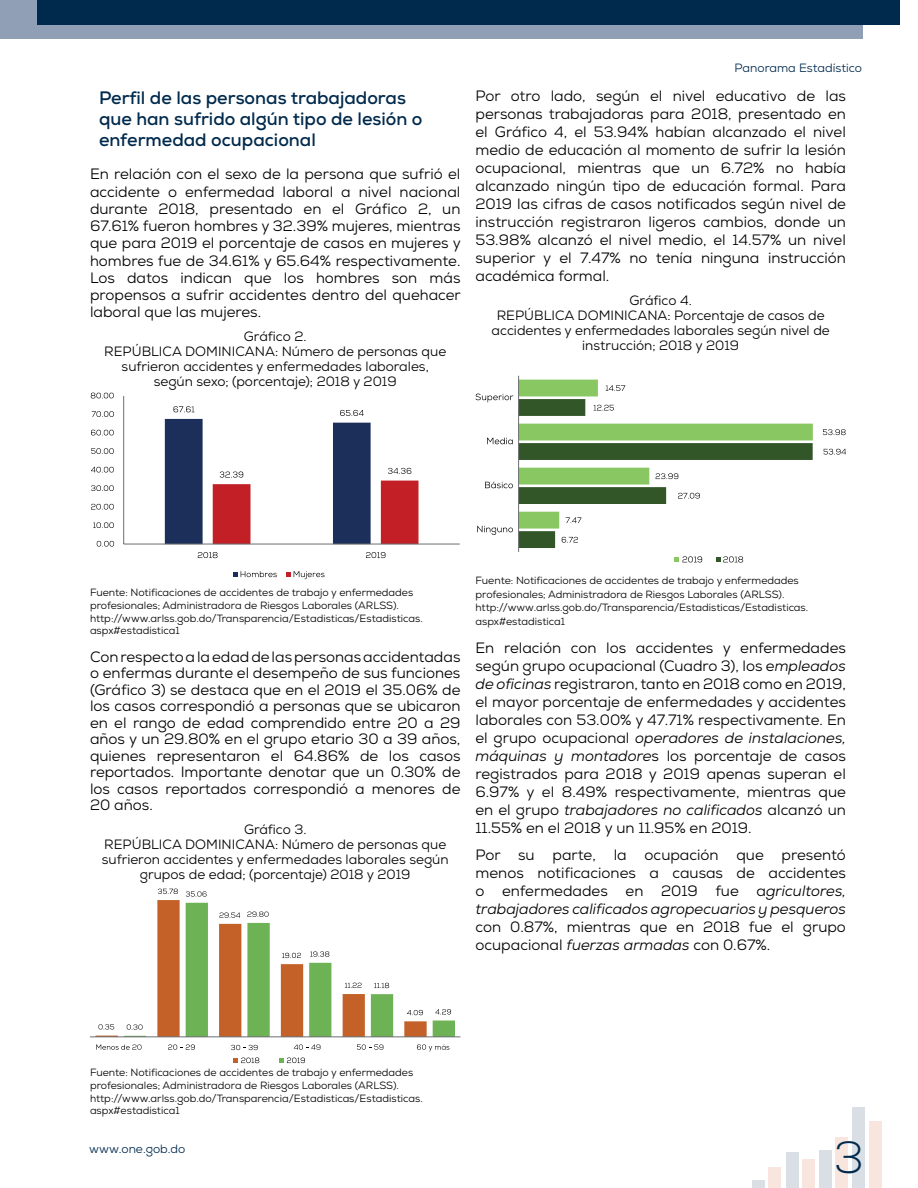
<style>
.page{position:relative;width:918px;height:1188px;background:#fff}
.page>*{position:absolute;margin:0;border:0;box-sizing:border-box;transform-origin:0 0}
.t1{font:300 45px "Nexa";color:#002a4d}
.t2{font:700 18px/21px "Nexa";color:#002a4d}
.t3{font:15px/18px "Nexa";color:#000;text-align:justify}
.t4{font:13.5px/15px "Nexa";color:#000;text-align:center}
.t5{font:12px "Nexa";color:#002a4d}
.t6{font:10.5px/12.8px "Nexa";color:#000}
.s1{font-style:italic}
</style>
<div class="page">
<div style="left:0;top:0;width:862px;height:39px;background:#909fb6"></div>
<div style="left:752px;top:1181px;width:13px;height:7px;background:#d9dfe4"></div>
<div style="left:786px;top:1153px;width:13px;height:35px;background:#d9dfe4"></div>
<div style="left:819px;top:1150px;width:12px;height:38px;background:#d9dfe4"></div>
<div style="left:852px;top:1107px;width:13px;height:81px;background:#d9dfe4"></div>
<div style="left:768px;top:1168px;width:13px;height:20px;background:#f8e5dd"></div>
<div style="left:802px;top:1160px;width:13px;height:28px;background:#f8e5dd"></div>
<div style="left:835px;top:1137px;width:13px;height:51px;background:#f8e5dd"></div>
<div style="left:869px;top:1122px;width:13px;height:66px;background:#f8e5dd"></div>
<div style="left:38px;top:0;width:862px;height:25px;background:#002a4d"></div>
<hr style="left:123px;top:396px;width:1px;height:148px;background:#6d6e71">
<hr style="left:124px;top:544px;width:336px;height:1px;background:#6d6e71">
<svg style="left:165px;top:406px;width:254px;height:138px"></svg>
<svg style="left:97px;top:540px;width:17px;height:7px"></svg>
<svg style="left:93px;top:522px;width:21px;height:6px"></svg>
<svg style="left:91px;top:503px;width:23px;height:7px"></svg>
<svg style="left:91px;top:485px;width:23px;height:6px"></svg>
<svg style="left:91px;top:466px;width:23px;height:7px"></svg>
<svg style="left:91px;top:448px;width:23px;height:6px"></svg>
<svg style="left:91px;top:429px;width:23px;height:7px"></svg>
<svg style="left:92px;top:411px;width:22px;height:6px"></svg>
<svg style="left:91px;top:392px;width:23px;height:7px"></svg>
<svg style="left:198px;top:552px;width:20px;height:7px"></svg>
<svg style="left:366px;top:552px;width:19px;height:7px"></svg>
<svg style="left:233px;top:571px;width:44px;height:6px"></svg>
<svg style="left:286px;top:571px;width:39px;height:8px"></svg>
<svg style="left:124px;top:903px;width:331px;height:133px"></svg>
<hr style="left:90px;top:1036px;width:370px;height:1px;background:#6d6e71">
<svg style="left:99px;top:1024px;width:15px;height:6px"></svg>
<svg style="left:158px;top:889px;width:20px;height:5px"></svg>
<svg style="left:220px;top:912px;width:20px;height:6px"></svg>
<svg style="left:282px;top:952px;width:19px;height:7px"></svg>
<svg style="left:345px;top:983px;width:17px;height:5px"></svg>
<svg style="left:407px;top:1009px;width:16px;height:7px"></svg>
<svg style="left:127px;top:1024px;width:16px;height:6px"></svg>
<svg style="left:186px;top:891px;width:21px;height:6px"></svg>
<svg style="left:247px;top:911px;width:22px;height:7px"></svg>
<svg style="left:310px;top:951px;width:19px;height:6px"></svg>
<svg style="left:374px;top:983px;width:15px;height:5px"></svg>
<svg style="left:435px;top:1009px;width:16px;height:6px"></svg>
<svg style="left:96px;top:1044px;width:45px;height:6px"></svg>
<svg style="left:168px;top:1044px;width:27px;height:6px"></svg>
<svg style="left:231px;top:1044px;width:27px;height:7px"></svg>
<svg style="left:294px;top:1044px;width:26px;height:6px"></svg>
<svg style="left:357px;top:1044px;width:26px;height:6px"></svg>
<svg style="left:417px;top:1044px;width:32px;height:7px"></svg>
<svg style="left:233px;top:1057px;width:26px;height:7px"></svg>
<svg style="left:279px;top:1057px;width:26px;height:7px"></svg>
<svg style="left:519px;top:529px;width:58px;height:19px"></svg>
<svg style="left:519px;top:380px;width:294px;height:149px"></svg>
<hr style="left:518px;top:376px;width:1px;height:176px;background:#6d6e71">
<svg style="left:562px;top:537px;width:16px;height:6px"></svg>
<svg style="left:678px;top:492px;width:22px;height:7px"></svg>
<svg style="left:824px;top:449px;width:22px;height:6px"></svg>
<svg style="left:594px;top:405px;width:20px;height:6px"></svg>
<svg style="left:566px;top:517px;width:15px;height:6px"></svg>
<svg style="left:656px;top:473px;width:22px;height:6px"></svg>
<svg style="left:823px;top:429px;width:23px;height:6px"></svg>
<svg style="left:606px;top:385px;width:19px;height:6px"></svg>
<svg style="left:477px;top:526px;width:36px;height:9px"></svg>
<svg style="left:485px;top:482px;width:28px;height:6px"></svg>
<svg style="left:487px;top:438px;width:26px;height:6px"></svg>
<svg style="left:476px;top:394px;width:37px;height:8px"></svg>
<svg style="left:674px;top:556px;width:28px;height:7px"></svg>
<svg style="left:716px;top:556px;width:27px;height:7px"></svg>
<p class="t2" style="left:99px;top:87px;width:325px">Perfil de las personas trabajadoras que han sufrido algún tipo de lesión o enfermedad ocupacional</p>
<p class="t3" style="left:90px;top:165px;width:372px;line-height:17.2px">En relación con el sexo de la persona que sufrió el accidente o enfermedad laboral a nivel nacional durante 2018, presentado en el Gráfico 2, un 67.61% fueron hombres y 32.39% mujeres, mientras que para 2019 el porcentaje de casos en mujeres y hombres fue de 34.61% y 65.64% respectivamente.<br>Los datos indican que los hombres son más propensos a sufrir accidentes dentro del quehacer laboral que las mujeres.</p>
<p class="t4" style="left:104px;top:329px;width:344px">Gráfico 2.<br>REPÚBLICA DOMINICANA: Número de personas que sufrieron accidentes y enfermedades laborales, según sexo; (porcentaje); 2018 y 2019</p>
<p class="t5" style="left:735px;top:60px;width:129px">Panorama Estadístico</p>
<p class="t3" style="left:476px;top:87px;width:372px">Por otro lado, según el nivel educativo de las personas trabajadoras para 2018, presentado en el Gráfico 4, el 53.94% habían alcanzado el nivel medio de educación al momento de sufrir la lesión ocupacional, mientras que un 6.72% no había alcanzado ningún tipo de educación formal. Para 2019 las cifras de casos notificados según nivel de instrucción registraron ligeros cambios, donde un 53.98% alcanzó el nivel medio, el 14.57% un nivel superior y el 7.47% no tenía ninguna instrucción académica formal.</p>
<p class="t4" style="left:492px;top:293px;width:340px">Gráfico 4.<br>REPÚBLICA DOMINICANA: Porcentaje de casos de accidentes y enfermedades laborales según nivel de instrucción; 2018 y 2019</p>
<p class="t6" style="left:90px;top:586px;width:334px">Fuente: Notificaciones de accidentes de trabajo y enfermedades profesionales; Administradora de Riesgos Laborales (ARLSS). http://www.arlss.gob.do/Transparencia/Estadisticas/Estadisticas. aspx#estadistica1</p>
<p class="t3" style="left:90px;top:648px;width:372px;line-height:16.5px">Con respecto a la edad de las personas accidentadas o enfermas durante el desempeño de sus funciones (Gráfico 3) se destaca que en el 2019 el 35.06% de los casos correspondió a personas que se ubicaron en el rango de edad comprendido entre 20 a 29 años y un 29.80% en el grupo etario 30 a 39 años, quienes representaron el 64.86% de los casos reportados. Importante denotar que un 0.30% de los casos reportados correspondió a menores de 20 años.</p>
<p class="t4" style="left:102px;top:822px;width:348px">Gráfico 3.<br>REPÚBLICA DOMINICANA: Número de personas que sufrieron accidentes y enfermedades laborales según grupos de edad; (porcentaje) 2018 y 2019</p>
<p class="t6" style="left:476px;top:574px;width:334px;line-height:13.5px">Fuente: Notificaciones de accidentes de trabajo y enfermedades profesionales; Administradora de Riesgos Laborales (ARLSS). http://www.arlss.gob.do/Transparencia/Estadisticas/Estadisticas. aspx#estadistica1</p>
<p class="t3" style="left:476px;top:639px;width:372px">En relación con los accidentes y enfermedades según grupo ocupacional (Cuadro 3), los e<span class="s1">mpleados de oficinas</span> registraron, tanto en 2018 como en 2019, el mayor porcentaje de enfermedades y accidentes laborales con 53.00% y 47.71% respectivamente. En el grupo ocupacional <span class="s1">operadores de instalaciones, máquinas y montadore</span>s los porcentaje de casos registrados para 2018 y 2019 apenas superan el 6.97% y el 8.49% respectivamente, mientras que en el grupo <span class="s1">trabajadores no calificados</span> alcanzó un 11.55% en el 2018 y un 11.95% en 2019.</p>
<p class="t3" style="left:476px;top:846px;width:372px">Por su parte, la ocupación que presentó menos notificaciones a causas de accidentes o enfermedades en 2019 fue a<span class="s1">gricultores, trabajadores calificados agropecuarios y pesqueros</span></p>
<p class="t3" style="left:476px;top:918px;width:372px">con 0.87%, mientras que en 2018 fue el grupo ocupacional <span class="s1">fuerzas armadas</span> con 0.67%.</p>
<p class="t6" style="left:90px;top:1066px;width:334px">Fuente: Notificaciones de accidentes de trabajo y enfermedades profesionales; Administradora de Riesgos Laborales (ARLSS). http://www.arlss.gob.do/Transparencia/Estadisticas/Estadisticas. aspx#estadistica1</p>
<p class="t5" style="left:89px;top:1142px;width:98px">www.one.gob.do</p>
<h1 class="t1" style="left:835px;top:1132px;width:30px">3</h1>
</div>
